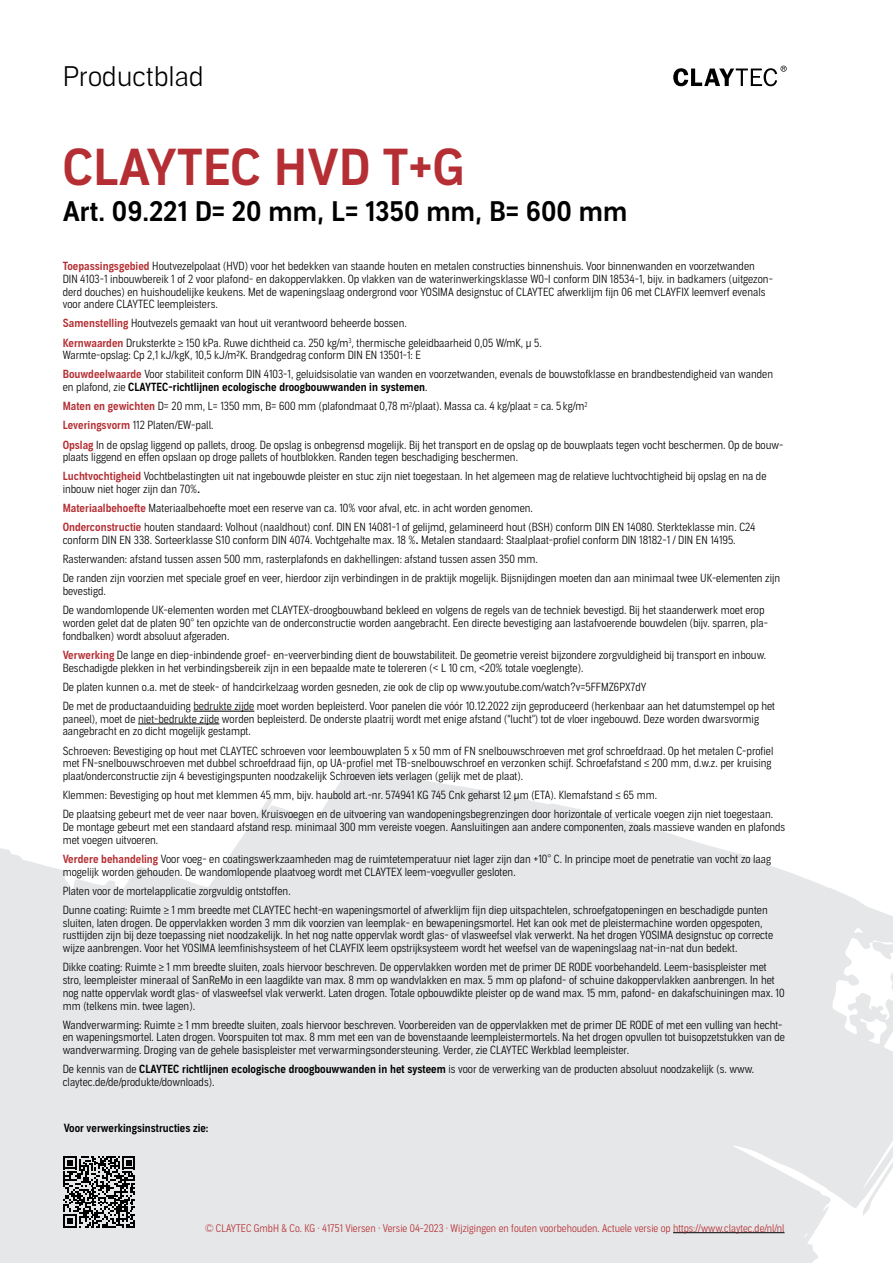
<style>
.page{position:relative;width:893px;height:1263px;background:#fff}
.page>*{position:absolute;margin:0;border:0;box-sizing:border-box;transform-origin:0 0}
.t1{font:49.5px "Aago Sm";color:#b42e33}
.t2{font:27px "Aago Sm";color:#000}
.t3{font:300 27px "Aago";color:#000}
.t4{font:300 11.25px/12.8px "Aago Condensed";color:#000}
.t5{font:11.25px "Aago Condensed Sm";color:#000}
.t6{font:300 10.5px "Aago Condensed";color:#b42e33}
.s1{font-family:"Aago Condensed Sm";font-weight:400;color:#b42e33}
.s2{font-family:"Aago Condensed";font-weight:300}
.s3{font-family:"Aago Condensed Sm";font-weight:400}
</style>
<div class="page">
<svg style="left:0;top:766px;width:893px;height:497px;fill:#e6e7e8"></svg>
<svg style="left:673px;top:66px;width:114px;height:20px"></svg>
<hr style="left:193px;top:711px;width:61px;height:1px;background:#000">
<hr style="left:138px;top:724px;width:81px;height:1px;background:#000">
<svg style="left:63px;top:1156px;width:72px;height:72px;background:#6b6b6b"></svg>
<hr style="left:673px;top:1232px;width:111px;height:1px;background:#000">
<h2 class="t3" style="left:63px;top:61px;width:142px">Productblad</h2>
<h1 class="t1" style="left:63px;top:139px;width:403px">CLAYTEC HVD T+G</h1>
<h2 class="t2" style="left:63px;top:196px;width:566px">Art. 09.221 D= 20 mm, L= 1350 mm, B= 600 mm</h2>
<p class="t4" style="left:63px;top:260px;width:712px"><span class="s1">Toepassingsgebied</span> Houtvezelpolaat (HVD) voor het bedekken van staande houten en metalen constructies binnenshuis. Voor binnenwanden en voorzetwanden<br>DIN 4103-1 inbouwbereik 1 of 2 voor plafond- en dakoppervlakken. Op vlakken van de waterinwerkingsklasse W0-I conform DIN 18534-1, bijv. in badkamers (uitgezon&shy;derd douches) en huishoudelijke keukens. Met de wapeningslaag ondergrond voor YOSIMA designstuc of CLAYTEC afwerklijm fijn 06 met CLAYFIX leemverf evenals voor andere CLAYTEC leempleisters.</p>
<p class="t4" style="left:63px;top:314px;width:481px;line-height:19.2px"><span class="s1">Samenstelling</span> Houtvezels gemaakt van hout uit verantwoord beheerde bossen.<br><span class="s1">Kernwaarden</span> Druksterkte ≥ 150 kPa. Ruwe dichtheid ca. 250 kg/m<sup>3</sup>, thermische geleidbaarheid 0,05 W/mK, µ 5.</p>
<p class="t4" style="left:63px;top:346px;width:712px;line-height:19.2px">Warmte-opslag: Cp 2,1 kJ/kgK, 10,5 kJ/m2K. Brandgedrag conform DIN EN 13501-1: E<br><span class="s1">Bouwdeelwaarde</span> Voor stabiliteit conform DIN 4103-1, geluidsisolatie van wanden en voorzetwanden, evenals de bouwstofklasse en brandbestendigheid van wanden</p>
<p class="t5" style="left:63px;top:381px;width:366px"><span class="s2">en plafond, zie</span> CLAYTEC-richtlijnen ecologische droogbouwwanden in systemen<span class="s2">.</span></p>
<p class="t4" style="left:63px;top:397px;width:722px;line-height:19.2px"><span class="s1">Maten en gewichten</span> D= 20 mm, L= 1350 mm, B= 600 mm (plafondmaat 0,78 m<sup>2</sup>/plaat). Massa ca. 4 kg/plaat = ca. 5 kg/m<sup>2<br></sup><span class="s1">Leveringsvorm</span> 112 Platen/EW-pall.<br><span class="s1">Opslag</span> In de opslag liggend op pallets, droog. De opslag is onbegrensd mogelijk. Bij het transport en de opslag op de bouwplaats tegen vocht beschermen. Op de bouw-</p>
<p class="t4" style="left:63px;top:448px;width:705px;line-height:19.2px">plaats liggend en effen opslaan op droge pallets of houtblokken. Randen tegen beschadiging beschermen.<br><span class="s1">Luchtvochtigheid</span> Vochtbelastingten uit nat ingebouwde pleister en stuc zijn niet toegestaan. In het algemeen mag de relatieve luchtvochtigheid bij opslag en na de</p>
<p class="t4" style="left:63px;top:480px;width:694px;line-height:19.2px">inbouw niet hoger zijn dan 70%<span class="s3">.<br></span><span class="s1">Materiaalbehoefte</span> Materiaalbehoefte moet een reserve van ca. 10% voor afval, etc. in acht worden genomen.<br><span class="s1">Onderconstructie</span> houten standaard: Volhout (naaldhout) conf. DIN EN 14081-1 of gelijmd, gelamineerd hout (BSH) conform DIN EN 14080. Sterkteklasse min. C24</p>
<p class="t4" style="left:63px;top:531px;width:719px;line-height:19.2px">conform DIN EN 338. Sorteerklasse S10 conform DIN 4074. Vochtgehalte max. 18 %<span class="s3">.</span> Metalen standaard: Staalplaat-profiel conform DIN 18182-1 / DIN EN 14195.<br>Rasterwanden: afstand tussen assen 500 mm, rasterplafonds en dakhellingen: afstand tussen assen 350 mm.<br>De randen zijn voorzien met speciale groef en veer, hierdoor zijn verbindingen in de praktijk mogelijk. Bijsnijdingen moeten dan aan minimaal twee UK-elementen zijn</p>
<p class="t4" style="left:63px;top:582px;width:703px;line-height:19.2px">bevestigd.<br>De wandomlopende UK-elementen worden met CLAYTEX-droogbouwband bekleed en volgens de regels van de techniek bevestigd. Bij het staanderwerk moet erop</p>
<p class="t4" style="left:63px;top:617px;width:707px">worden gelet dat de platen 90° ten opzichte van de onderconstructie worden aangebracht. Een directe bevestiging aan lastafvoerende bouwdelen (bijv. sparren, pla&shy;fondbalken) wordt absoluut afgeraden.</p>
<p class="t4" style="left:63px;top:649px;width:705px"><span class="s1">Verwerking</span> De lange en diep-inbindende groef- en-veerverbinding dient de bouwstabiliteit. De geometrie vereist bijzondere zorgvuldigheid bij transport en inbouw.<br>Beschadigde plekken in het verbindingsbereik zijn in een bepaalde mate te tolereren (&lt; L 10 cm, &lt;20% totale voeglengte).</p>
<p class="t4" style="left:63px;top:678px;width:714px;line-height:19.2px">De platen kunnen o.a. met de steek- of handcirkelzaag worden gesneden, zie ook de clip op www.youtube.com/watch?v=5FFMZ6PX7dY<br>De met de productaanduiding bedrukte zijde moet worden bepleisterd. Voor panelen die vóór 10.12.2022 zijn geproduceerd (herkenbaar aan het datumstempel op het</p>
<p class="t4" style="left:63px;top:713px;width:698px">paneel), moet de niet-bedrukte zijde worden bepleisterd. De onderste plaatrij wordt met enige afstand (“lucht") tot de vloer ingebouwd. Deze worden dwarsvormig aangebracht en zo dicht mogelijk gestampt.</p>
<p class="t4" style="left:63px;top:745px;width:712px">Schroeven: Bevestiging op hout met CLAYTEC schroeven voor leembouwplaten 5 x 50 mm of FN snelbouwschroeven met grof schroefdraad. Op het metalen C-profiel met FN-snelbouwschroeven met dubbel schroefdraad fijn, op UA-profiel met TB-snelbouwschroef en verzonken schijf. Schroefafstand ≤ 200 mm, d.w.z. per kruising plaat/onderconstructie zijn 4 bevestigingspunten noodzakelijk Schroeven iets verlagen (gelijk met de plaat).</p>
<p class="t4" style="left:63px;top:786px;width:712px;line-height:19.2px">Klemmen: Bevestiging op hout met klemmen 45 mm, bijv. haubold art.-nr. 574941 KG 745 Cnk geharst 12 μm (ETA). Klemafstand ≤ 65 mm.<br>De plaatsing gebeurt met de veer naar boven. Kruisvoegen en de uitvoering van wandopeningsbegrenzingen door horizontale of verticale voegen zijn niet toegestaan.</p>
<p class="t4" style="left:63px;top:821px;width:724px">De montage gebeurt met een standaard afstand resp. minimaal 300 mm vereiste voegen. Aansluitingen aan andere componenten, zoals massieve wanden en plafonds met voegen uitvoeren.</p>
<p class="t4" style="left:63px;top:853px;width:710px"><span class="s1">Verdere behandeling</span> Voor voeg- en coatingswerkzaamheden mag de ruimtetemperatuur niet lager zijn dan +10° C. In principe moet de penetratie van vocht zo laag mogelijk worden gehouden. De wandomlopende plaatvoeg wordt met CLAYTEX leem-voegvuller gesloten.</p>
<p class="t4" style="left:63px;top:882px;width:706px;line-height:19.2px">Platen voor de mortelapplicatie zorgvuldig ontstoffen.<br>Dunne coating: Ruimte ≥ 1 mm breedte met CLAYTEC hecht-en wapeningsmortel of afwerklijm fijn diep uitspachtelen, schroefgatopeningen en beschadigde punten</p>
<p class="t4" style="left:63px;top:917px;width:712px">sluiten, laten drogen. De oppervlakken worden 3 mm dik voorzien van leemplak- en bewapeningsmortel. Het kan ook met de pleistermachine worden opgespoten, rusttijden zijn bij deze toepassing niet noodzakelijk. In het nog natte oppervlak wordt glas- of vlasweefsel vlak verwerkt. Na het drogen YOSIMA designstuc op correcte wijze aanbrengen. Voor het YOSIMA leemfinishsysteem of het CLAYFIX leem opstrijksysteem wordt het weefsel van de wapeningslaag nat-in-nat dun bedekt.</p>
<p class="t4" style="left:63px;top:961px;width:723px">Dikke coating: Ruimte ≥ 1 mm breedte sluiten, zoals hiervoor beschreven. De oppervlakken worden met de primer DE RODE voorbehandeld. Leem-basispleister met stro, leempleister mineraal of SanReMo in een laagdikte van max. 8 mm op wandvlakken en max. 5 mm op plafond- of schuine dakoppervlakken aanbrengen. In het nog natte oppervlak wordt glas- of vlasweefsel vlak verwerkt. Laten drogen. Totale opbouwdikte pleister op de wand max. 15 mm, pafond- en dakafschuiningen max. 10 mm (telkens min. twee lagen).</p>
<p class="t4" style="left:63px;top:1019px;width:724px">Wandverwarming: Ruimte ≥ 1 mm breedte sluiten, zoals hiervoor beschreven. Voorbereiden van de oppervlakken met de primer DE RODE of met een vulling van hecht&shy;en wapeningsmortel. Laten drogen. Voorspuiten tot max. 8 mm met een van de bovenstaande leempleistermortels. Na het drogen opvullen tot buisopzetstukken van de wandverwarming. Droging van de gehele basispleister met verwarmingsondersteuning. Verder, zie CLAYTEC Werkblad leempleister.</p>
<p class="t4" style="left:63px;top:1063px;width:693px">De kennis van de <span class="s3">CLAYTEC richtlijnen ecologische droogbouwwanden in het systeem</span> is voor de verwerking van de producten absoluut noodzakelijk (s. www. claytec.de/de/produkte/downloads).</p>
<p class="t5" style="left:64px;top:1122px;width:146px">Voor verwerkingsinstructies zie:</p>
<p class="t6" style="left:205px;top:1222px;width:581px">© CLAYTEC GmbH &amp; Co. KG · 41751 Viersen · Versie 04-2023 · Wijzigingen en fouten voorbehouden. Actuele versie op https://www.claytec.de/nl/nl</p>
</div>
